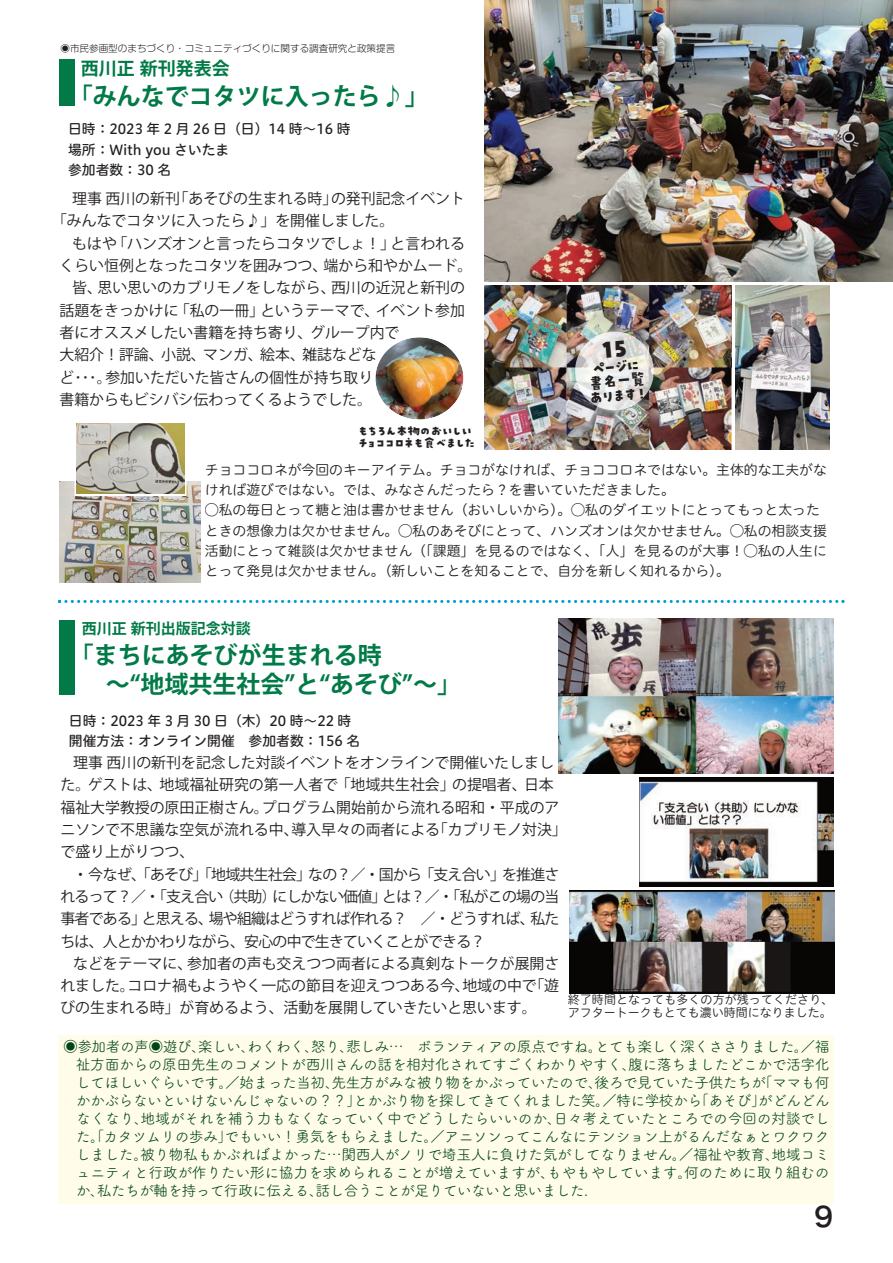
<style>
.page{position:relative;width:893px;height:1263px;background:#fff}
.page>*{position:absolute;margin:0;border:0;box-sizing:border-box;transform-origin:0 0}
.t1{font:27px "Hira Kaku Std W6";color:#231f20}
.t2{font:700 24px/29.7px "Koz Go Pro";color:#017a47}
.t3{font:700 18px "Koz Go Pro";color:#017a47}
.t4{font:700 15px "Koz Go Pro";color:#017a47}
.t5{font:14.85px/22.4px "Koz Go Pro";color:#231f20}
.t6{font:14.85px/18px "Tsuku A Rd Gothic";letter-spacing:-.05em;color:#004415;text-align:justify}
.t7{font:14.85px/14.1px "pandabakery";color:#231f20;text-align:center}
.t8{font:13.8px/20.2px "Hiragino UD Sans R Std N W3";color:#231f20}
.t9{font:13.8px/20.2px "Hiragino UD Sans R Std N W5";color:#231f20}
.t10{font:12px/13.5px "Hiragino UD Sans R Std N W3";letter-spacing:.005em;color:#231f20}
.t11{font:12px/12px "pandabakery";color:#231f20}
.t12{font:300 9.6px "Shin M Go Pr 6";color:#231f20}
</style>
<div class="page">
<svg style="left:58px;top:600px;width:787px;height:3px"></svg>
<div style="left:59px;top:1034px;width:775px;height:169px;background:#fffde9"></div>
<div style="left:60px;top:60px;width:15px;height:46px;background:#017a47"></div>
<div style="left:60px;top:621px;width:15px;height:74px;background:#017a47"></div>
<img style="left:485px;top:0;width:407px;height:282px">
<img style="left:736px;top:286px;width:94px;height:164px">
<img style="left:558px;top:618px;width:276px;height:155px">
<img style="left:639px;top:777px;width:194px;height:109px">
<img style="left:569px;top:890px;width:266px;height:103px">
<img style="left:60px;top:482px;width:141px;height:101px">
<img style="left:375px;top:337px;width:89px;height:83px">
<div style="left:75px;top:422px;width:112px;height:74px;border:2px solid #fff"></div>
<img style="left:77px;top:424px;width:107px;height:70px">
<img style="left:485px;top:286px;width:246px;height:164px">
<img style="left:575px;top:332px;width:79px;height:78px">
<svg style="left:602px;top:340px;width:24px;height:18px"></svg>
<p class="t12" style="left:60px;top:41px;width:336px">◉市民参画型のまちづくり・コミュニティづくりに関する調査研究と政策提言</p>
<p class="t3" style="left:81px;top:57px;width:150px">西川正 新刊発表会</p>
<h2 class="t2" style="left:69px;top:83px;width:362px">「みんなでコタツに入ったら♪」</h2>
<p class="t9" style="left:68px;top:118px;width:284px">日時：2023 年 2 月 26 日（日）14 時〜16 時場所：With you さいたま<br>参加者数：30 名</p>
<p class="t5" style="left:52px;top:188px;width:414px;text-indent:20px">理事 西川の新刊「あそびの生まれる時」の発刊記念イベント「みんなでコタツに入ったら♪」を開催しました。　</p>
<p class="t5" style="left:72px;top:232px;width:394px">もはや「ハンズオンと言ったらコタツでしょ！」と言われる</p>
<p class="t5" style="left:60px;top:255px;width:414px">くらい恒例となったコタツを囲みつつ、端から和やかムード。</p>
<p class="t5" style="left:72px;top:277px;width:394px">皆、思い思いのカブリモノをしながら、西川の近況と新刊の</p>
<p class="t5" style="left:60px;top:299px;width:407px">話題をきっかけに「私の一冊」というテーマで、イベント参加</p>
<p class="t5" style="left:60px;top:322px;width:341px">者にオススメしたい書籍を持ち寄り、グループ内で</p>
<p class="t5" style="left:60px;top:344px;width:319px">大紹介！評論、小説、マンガ、絵本、雑誌などな</p>
<p class="t5" style="left:60px;top:366px;width:315px">ど･･･。参加いただいた皆さんの個性が持ち取り</p>
<p class="t5" style="left:60px;top:389px;width:314px">書籍からもビシバシ伝わってくるようでした。</p>
<p class="t11" style="left:359px;top:425px;width:118px">もちろん本物のおいしいチョココロネも食べました</p>
<p class="t7" style="left:586px;top:362px;width:60px;rotate:-5deg">ページに書名一覧あります！</p>
<p class="t8" style="left:205px;top:459px;width:623px">チョココロネが今回のキーアイテム。チョコがなければ、チョココロネではない。主体的な工夫がなければ遊びではない。では、みなさんだったら？を書いていただきました。<br>◯私の毎日とって糖と油は書かせません（おいしいから）。◯私のダイエットにとってもっと太ったときの想像力は欠かせません。◯私のあそびにとって、ハンズオンは欠かせません。◯私の相談支援活動にとって雑談は欠かせません（「課題」を見るのではなく、「人」を見るのが大事！◯私の人生にとって発見は欠かせません。（新しいことを知ることで、自分を新しく知れるから）。</p>
<p class="t4" style="left:82px;top:619px;width:171px">西川正 新刊出版記念対談</p>
<h2 class="t2" style="left:106px;top:641px;width:345px;text-indent:-24px">｢まちにあそびが生まれる時<br>〜“地域共生社会”と“あそび”〜｣</h2>
<p class="t9" style="left:69px;top:710px;width:298px">日時：2023 年 3 月 30 日（木）20 時〜22 時　開催方法：オンライン開催　参加者数：156 名</p>
<p class="t5" style="left:60px;top:752px;width:508px;text-indent:13px">理事 西川の新刊を記念した対談イベントをオンラインで開催いたしました。ゲストは、地域福祉研究の第一人者で「地域共生社会」の提唱者、日本福祉大学教授の原田正樹さん。プログラム開始前から流れる昭和・平成のアニソンで不思議な空気が流れる中、導入早々の両者による「カブリモノ対決」で盛り上がりつつ、</p>
<p class="t5" style="left:60px;top:863px;width:500px;text-align:justify;text-indent:13px">・今なぜ、「あそび」「地域共生社会」なの？／・国から「支え合い」を推進されるって？／・「支え合い（共助）にしかない価値」とは？／・「私がこの場の当事者である」と思える、場や組織はどうすれば作れる？　／・どうすれば、私たちは、人とかかわりながら、安心の中で生きていくことができる？</p>
<p class="t5" style="left:60px;top:952px;width:500px;text-align:justify;text-indent:13px">などをテーマに、参加者の声も交えつつ両者による真剣なトークが展開されました。コロナ禍もようやく一応の節目を迎えつつある今、地域の中で「遊びの生まれる時」が育めるよう、活動を展開していきたいと思います。</p>
<p class="t10" style="left:568px;top:992px;width:267px">終了時間となっても多くの方が残ってくださり、アフタートークもとても濃い時間になりました。</p>
<p class="t6" style="left:76px;top:1036px;width:755px;text-indent:-13px">◉参加者の声◉遊び、楽しい、わくわく、怒り、悲しみ…　ボランティアの原点ですね。とても楽しく深くささりました。／福祉方面からの原田先生のコメントが西川さんの話を相対化されてすごくわかりやすく、腹に落ちましたどこかで活字化してほしいぐらいです。／始まった当初、先生方がみな被り物をかぶっていたので、後ろで見ていた子供たちが「ママも何かかぶらないといけないんじゃないの？？」とかぶり物を探してきてくれました笑。／特に学校から「あそび」がどんどんなくなり、地域がそれを補う力もなくなっていく中でどうしたらいいのか、日々考えていたところでの今回の対談でした。「カタツムリの歩み」でもいい！勇気をもらえました。／アニソンってこんなにテンション上がるんだなぁとワクワクしました。被り物私もかぶればよかった…関西人がノリで埼玉人に負けた気がしてなりません。／福祉や教育、地域コミュニティと行政が作りたい形に協力を求められることが増えていますが、もやもやしています。何のために取り組むのか、私たちが軸を持って行政に伝える、話し合うことが足りていないと思いました.</p>
<h1 class="t1" style="left:814px;top:1196px;width:21px">9</h1>
</div>
